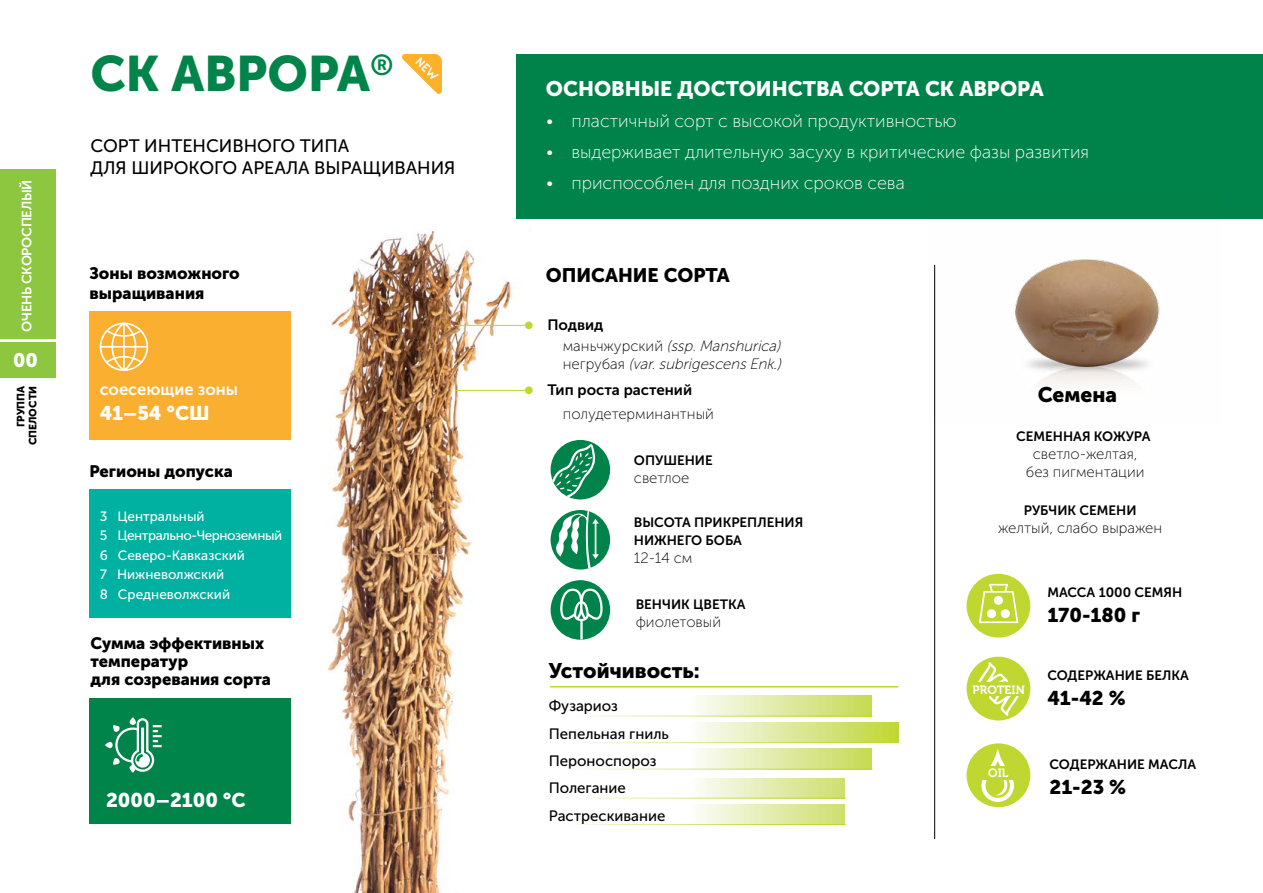
<style>
.page{position:relative;width:1263px;height:893px;background:#fff}
.page>*{position:absolute;margin:0;border:0;box-sizing:border-box;transform-origin:0 0}
.t1{font:49.5px "Museo Sans Cyrl 900";color:#00844a}
.t2{font:21px "Museo Sans Cyrl 900";color:#fff}
.t3{font:21px "Museo Sans Cyrl 900";color:#000}
.t4{font:19.8px "Museo Sans Cyrl 900";color:#000}
.t5{font:19.8px "Museo Sans Cyrl 900";color:#fff}
.t6{font:19.5px "Museo Sans Cyrl 900";color:#000}
.t7{font:19.5px "Museo Sans Cyrl 900";color:#fff}
.t8{font:18px "Museo Sans Cyrl 100";color:#fff}
.t9{font:18px/21.6px "Museo Sans Cyrl 500";color:#000}
.t10{font:16.5px/18px "Museo Sans Cyrl 900";color:#000}
.t11{font:16.5px "Museo Sans Cyrl 700";color:#fff}
.t12{font:15px/18px "Museo Sans Cyrl 100";color:#000;text-align:center}
.t13{font:italic 15px/18px "Museo Sans Cyrl 100";color:#000}
.t14{font:15px/27.3px "Museo Sans Cyrl 500";color:#000}
.t15{font:15px "Museo Sans Cyrl 700";color:#000}
.t16{font:13.5px/18px "Museo Sans Cyrl 700";color:#000}
.t17{font:13.5px/19.5px "Museo Sans Cyrl 500";color:#fff}
.t18{font:13.5px "Museo Sans Cyrl 700";letter-spacing:-.02em;color:#fff}
.t19{font:12px "Museo Cyrillic 700";color:#fff}
.t20{font:10.5px/12px "Museo Sans Cyrl 900";color:#000;text-align:right}
.s1{font-style:normal}
</style>
<div class="page">
<img style="left:282px;top:218px;width:249px;height:675px">
<div style="left:516px;top:54px;width:747px;height:164px;background:#00834a"></div>
<svg style="left:589px;top:696px;width:283px;height:20px"></svg>
<svg style="left:591px;top:749px;width:281px;height:20px"></svg>
<svg style="left:591px;top:778px;width:255px;height:20px"></svg>
<svg style="left:698px;top:804px;width:147px;height:20px;background:#e3ecb0"></svg>
<svg style="left:698px;top:722px;width:200px;height:20px;background:#dce896"></svg>
<div style="left:966px;top:574px;width:64px;height:64px;background:#bfd730;border-radius:50%"></div>
<svg style="left:979px;top:584px;width:39px;height:39px"></svg>
<div style="left:1001px;top:609px;width:9px;height:9px;background:#fff;border-radius:50%"></div>
<div style="left:987px;top:609px;width:9px;height:9px;background:#fff;border-radius:50%"></div>
<div style="left:994px;top:596px;width:9px;height:9px;background:#fff;border-radius:50%"></div>
<hr style="left:934px;top:265px;width:1px;height:574px;background:#000">
<div style="left:525px;top:321px;width:8px;height:8px;background:#bfd730;border-radius:50%"></div>
<div style="left:525px;top:386px;width:8px;height:8px;background:#bfd730;border-radius:50%"></div>
<div style="left:966px;top:657px;width:64px;height:63px;background:#bfd730;border-radius:50%"></div>
<svg style="left:977px;top:662px;width:43px;height:54px"></svg>
<div style="left:966px;top:743px;width:64px;height:64px;background:#bfd730;border-radius:50%"></div>
<svg style="left:981px;top:749px;width:33px;height:53px"></svg>
<div style="left:90px;top:311px;width:201px;height:129px;background:#fbaf31"></div>
<div style="left:90px;top:489px;width:201px;height:129px;background:#00b0a1"></div>
<div style="left:90px;top:698px;width:201px;height:125px;background:#00844a"></div>
<svg style="left:105px;top:717px;width:57px;height:56px"></svg>
<svg style="left:100px;top:323px;width:48px;height:48px"></svg>
<hr style="left:455px;top:325px;width:74px;height:1px;background:#bfd730">
<hr style="left:455px;top:390px;width:74px;height:1px;background:#bfd730">
<div style="left:551px;top:510px;width:59px;height:59px;background:#00834a;border-radius:50%"></div>
<svg style="left:554px;top:511px;width:45px;height:57px"></svg>
<div style="left:551px;top:580px;width:59px;height:60px;background:#00834a;border-radius:50%"></div>
<svg style="left:560px;top:588px;width:43px;height:51px"></svg>
<div style="left:551px;top:440px;width:59px;height:59px;background:#00834a;border-radius:50%"></div>
<svg style="left:552px;top:444px;width:44px;height:53px"></svg>
<div style="left:973px;top:682px;width:55px;height:14px;background:#bfd730"></div>
<div style="left:973px;top:767px;width:55px;height:13px;background:#bfd730"></div>
<img style="left:928px;top:218px;width:293px;height:205px">
<div style="left:0;top:169px;width:55px;height:169px;background:#8dc63f"></div>
<div style="left:0;top:342px;width:55px;height:36px;background:#8dc63f"></div>
<hr style="left:550px;top:686px;width:348px;height:1px;background:#bfd730">
<svg style="left:402px;top:54px;width:40px;height:40px"></svg>
<p class="t18" style="left:19px;top:332px;width:152px;rotate:-90deg">очень скороспелый</p>
<p class="t7" style="left:13px;top:349px;width:26px">00</p>
<p class="t20" style="left:15px;top:445px;width:60px;rotate:-90deg">Группа спелости</p>
<h1 class="t1" style="left:90px;top:46px;width:305px">СК АВРОРА<sup>®</sup></h1>
<p class="t9" style="left:90px;top:136px;width:366px">СОРТ ИНТЕНСИВНОГО ТИПА<br>ДЛЯ ШИРОКОГО АРЕАЛА ВЫРАЩИВАНИЯ</p>
<p class="t10" style="left:90px;top:264px;width:152px;line-height:19.8px">Зоны возможного выращивания</p>
<p class="t11" style="left:100px;top:380px;width:140px">соесеющие зоны</p>
<p class="t5" style="left:100px;top:402px;width:112px">41–54 °СШ</p>
<p class="t10" style="left:90px;top:462px;width:145px">Регионы допуска</p>
<p class="t17" style="left:100px;top:506px;width:184px">3 Центральный<br>5 Центрально-Черноземный<br>6 Северо-Кавказский<br>7 Нижневолжский<br>8 Средневолжский</p>
<p class="t10" style="left:90px;top:634px;width:182px">Сумма эффективных температур<br>для созревания сорта</p>
<p class="t5" style="left:106px;top:788px;width:141px">2000–2100 °С</p>
<p class="t2" style="left:546px;top:77px;width:499px">ОСНОВНЫЕ ДОСТОИНСТВА СОРТА СК АВРОРА</p>
<p class="t8" style="left:546px;top:111px;width:412px">• пластичный сорт с высокой продуктивностью</p>
<p class="t8" style="left:546px;top:142px;width:545px">• выдерживает длительную засуху в критические фазы развития</p>
<p class="t8" style="left:546px;top:173px;width:360px">• приспособлен для поздних сроков сева</p>
<p class="t6" style="left:546px;top:264px;width:185px">ОПИСАНИЕ СОРТА</p>
<p class="t15" style="left:547px;top:316px;width:58px">Подвид</p>
<p class="t13" style="left:563px;top:337px;width:223px"><span class="s1">м а н ь ч жу р с к и й</span> (ssp. Manshurica) <span class="s1">н е г р у б а я</span> (var. subrigescens Enk.)</p>
<p class="t15" style="left:547px;top:381px;width:146px">Тип роста растений</p>
<p class="t12" style="left:563px;top:405px;width:153px">полудетерминантный</p>
<p class="t16" style="left:634px;top:451px;width:80px">ОПУШЕНИЕ</p>
<p class="t12" style="left:634px;top:469px;width:57px">светлое</p>
<p class="t16" style="left:634px;top:513px;width:170px">ВЫСОТА ПРИКРЕПЛЕНИЯ<br>НИЖНЕГО БОБА</p>
<p class="t12" style="left:634px;top:549px;width:60px">12-14 см</p>
<p class="t16" style="left:636px;top:595px;width:102px">ВЕНЧИК ЦВЕТКА</p>
<p class="t12" style="left:636px;top:613px;width:87px">фиолетовый</p>
<p class="t3" style="left:549px;top:659px;width:152px">Устойчивость:</p>
<p class="t14" style="left:549px;top:693px;width:122px">Фузариоз<br>Пепельная гниль<br>Пероноспороз<br>Полегание<br>Растрескивание</p>
<p class="t3" style="left:1038px;top:383px;width:81px">Семена</p>
<p class="t16" style="left:1016px;top:427px;width:39px">семенн</p>
<p class="t16" style="left:1073px;top:427px;width:79px">ая кожура</p>
<p class="t12" style="left:1026px;top:445px;width:120px">светло-желтая, без пигментации</p>
<p class="t16" style="left:1024px;top:502px;width:95px">рубчи к семени</p>
<p class="t12" style="left:998px;top:519px;width:166px">желтый, слабо выражен</p>
<p class="t19" style="left:973px;top:683px;width:54px">PROTEIN</p>
<p class="t19" style="left:988px;top:766px;width:22px">OIL</p>
<p class="t16" style="left:1047px;top:583px;width:11px">МАССА</p>
<p class="t16" style="left:1099px;top:583px;width:83px">1000 семян</p>
<p class="t4" style="left:1047px;top:603px;width:94px">170-180 г</p>
<p class="t16" style="left:1047px;top:667px;width:49px">СОДЕРЖА</p>
<p class="t16" style="left:1115px;top:667px;width:66px">НИЕ БЕЛКА</p>
<p class="t4" style="left:1047px;top:687px;width:80px">41-42 %</p>
<p class="t16" style="left:1049px;top:756px;width:49px">СОДЕРЖА</p>
<p class="t16" style="left:1117px;top:756px;width:42px">НИЕ МАС</p>
<p class="t16" style="left:1178px;top:756px;width:19px">ЛА</p>
<p class="t4" style="left:1049px;top:776px;width:78px">21-23 %</p>
</div>
